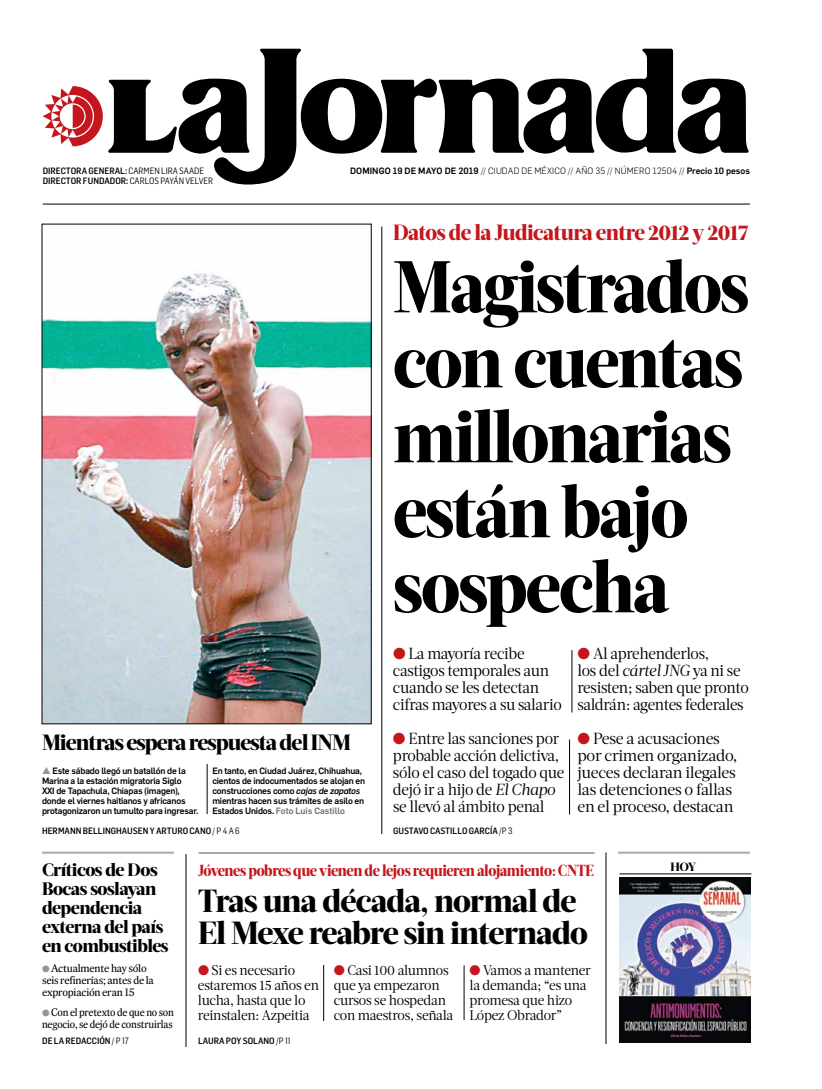
<style>
.page{position:relative;width:822px;height:1089px;background:#fff}
.page>*{position:absolute;margin:0;border:0;box-sizing:border-box;transform-origin:0 0}
.t1{font:800 73px/75px "Acta Headline";letter-spacing:-.03em;color:#000;scale:.93 1}
.t2{font:800 32px/32px "Acta Headline";letter-spacing:-.03em;color:#000}
.t3{font:800 22px "Acta Headline";letter-spacing:-.03em;color:#c4161c;scale:.96 1}
.t4{font:800 22px "Acta Headline";letter-spacing:-.04em;color:#000}
.t5{font:800 18px/19px "Acta Headline";letter-spacing:-.03em;color:#000}
.t6{font:16px/17px "Acta Deck";letter-spacing:-.02em;color:#000;scale:.95 1}
.t7{font:16px/17px "Acta Deck";letter-spacing:-.02em;color:#000}
.t8{font:800 16px "Acta Headline";letter-spacing:-.025em;color:#c4161c;scale:.9 1}
.t9{font:14px/15px "Acta Deck";letter-spacing:-.02em;color:#000;scale:.96 1}
.t10{font:800 12px "Acta Headline";color:#000}
.t11{font:11px/12px "Expresso Tx";letter-spacing:-.02em;color:#000}
.t12{font:11px/12px "Expresso Tx";letter-spacing:-.02em;color:#000;scale:.95 1}
.t13{font:500 9px/10px "Flama";letter-spacing:-.02em;color:#000}
.t14{font:500 9px "Flama Semicond";color:#000}
.t15{font:300 9px "Flama";letter-spacing:.015em;color:#000}
.s1{font-weight:400}
.s2{font-weight:500}
.s3{color:#939598}
.s4{font-style:italic}
.s5{color:#6d6e71}
.s6{color:#c4161c}
.s7{font-size:9px;color:#939598}
</style>
<div class="page">
<svg style="left:43px;top:49px;width:706px;height:136px"></svg>
<img style="left:44px;top:271px;width:325px;height:451px">
<hr style="left:382px;top:226px;width:1px;height:608px;background:#000">
<hr style="left:199px;top:852px;width:396px;height:2px;background:#a7a9ac">
<hr style="left:618px;top:852px;width:132px;height:2px;background:#a7a9ac">
<hr style="left:42px;top:852px;width:132px;height:2px;background:#a7a9ac">
<hr style="left:572px;top:650px;width:1px;height:63px;background:#000">
<hr style="left:569px;top:740px;width:1px;height:74px;background:#000">
<hr style="left:207px;top:764px;width:1px;height:50px;background:#000">
<hr style="left:43px;top:204px;width:707px;height:1px;background:#000">
<hr style="left:186px;top:854px;width:1px;height:193px;background:#000">
<hr style="left:606px;top:852px;width:1px;height:192px;background:#000">
<img style="left:620px;top:878px;width:130px;height:165px">
<hr style="left:620px;top:874px;width:132px;height:1px;background:#000">
<hr style="left:464px;top:965px;width:1px;height:55px;background:#000">
<hr style="left:324px;top:965px;width:1px;height:56px;background:#000">
<p class="t14" style="left:43px;top:165px;width:163px">DIRECTORA GENERAL: <span class="s1">CARMEN LIRA SAADE</span></p>
<p class="t15" style="left:350px;top:164px;width:401px"><span class="s2">DOMINGO 19 DE MAYO DE 2019</span> // CIUDAD DE MÉXICO // AÑO 35 // NÚMERO 12504 // <span class="s2">Precio 10 pesos</span></p>
<p class="t14" style="left:43px;top:175px;width:172px">DIRECTOR FUNDADOR: <span class="s1">CARLOS PAYÁN VELVER</span></p>
<h3 class="t4" style="left:42px;top:729px;width:311px">Mientras espera respuesta del INM</h3>
<p class="t13" style="left:42px;top:765px;width:158px"><span class="s3">▲</span> Este sábado llegó un batallón de la Marina a la estación migratoria Siglo<br>XXI de Tapachula, Chiapas (imagen), donde el viernes haitianos y africanos protagonizaron un tumulto para ingresar.</p>
<p class="t13" style="left:212px;top:765px;width:154px">En tanto, en Ciudad Juárez, Chihuahua, cientos de indocumentados se alojan en construcciones como <span class="s4">cajas de zapatos </span>mientras hacen sus trámites de asilo en Estados Unidos. <span class="s5">Foto Luis Castillo</span></p>
<p class="t14" style="left:42px;top:825px;width:199px">HERMANN BELLINGHAUSEN Y ARTURO CANO <span class="s1">/ P 4 A 6</span></p>
<h3 class="t3" style="left:393px;top:219px;width:372px">Datos de la Judicatura entre 2012 y 2017</h3>
<h1 class="t1" style="left:393px;top:250px;width:384px">Magistrados con cuentas millonarias están bajo sospecha</h1>
<h3 class="t6" style="left:393px;top:645px;width:179px"><span class="s6">●</span> La mayoría recibe castigos temporales aun cuando se les detectan cifras mayores a su salario</h3>
<h3 class="t6" style="left:393px;top:730px;width:182px"><span class="s6">●</span> Entre las sanciones por probable acción delictiva, sólo el caso del togado que dejó ir a hijo de <span class="s4">El Chapo </span>se llevó al ámbito penal</h3>
<h3 class="t6" style="left:577px;top:645px;width:182px"><span class="s6">●</span> Al aprehenderlos,<br>los del <span class="s4">cártel JNG</span> ya ni se resisten; saben que pronto saldrán: agentes federales</h3>
<h3 class="t7" style="left:578px;top:730px;width:162px"><span class="s6">●</span> Pese a acusaciones por crimen organizado, jueces declaran ilegales las detenciones o fallas en el proceso, destacan</h3>
<p class="t14" style="left:393px;top:825px;width:121px">GUSTAVO CASTILLO GARCÍA <span class="s1">/P 3</span></p>
<h3 class="t5" style="left:42px;top:860px;width:128px">Críticos de Dos<br>Bocas soslayan dependencia externa del país en combustibles</h3>
<p class="t11" style="left:42px;top:962px;width:114px"><span class="s7">●</span> Actualmente hay sólo seis refinerías; antes de la expropiación eran 15</p>
<p class="t12" style="left:42px;top:1006px;width:140px"><span class="s7">●</span> Con el pretexto de que no son negocio, se dejó de construirlas</p>
<h3 class="t8" style="left:198px;top:861px;width:441px">Jóvenes pobres que vienen de lejos requieren alojamiento: CNTE</h3>
<h3 class="t10" style="left:671px;top:860px;width:27px">HOY</h3>
<h2 class="t2" style="left:198px;top:885px;width:391px">Tras una década, normal de<br>El Mexe reabre sin internado</h2>
<h3 class="t9" style="left:198px;top:962px;width:128px"><span class="s6">●</span> Si es necesario estaremos 15 años en lucha, hasta que lo reinstalen: Azpeitia</h3>
<h3 class="t9" style="left:334px;top:962px;width:126px"><span class="s6">●</span> Casi 100 alumnos que ya empezaron cursos se hospedan con maestros, señala</h3>
<h3 class="t9" style="left:470px;top:962px;width:128px"><span class="s6">●</span> Vamos a mantener la demanda; “es una promesa que hizo<br>López Obrador”</h3>
<p class="t14" style="left:42px;top:1035px;width:88px">DE LA REDACCIÓN <span class="s1">/ P 17</span></p>
<p class="t14" style="left:198px;top:1035px;width:94px">LAURA POY SOLANO <span class="s1">/P 11</span></p>
</div>
